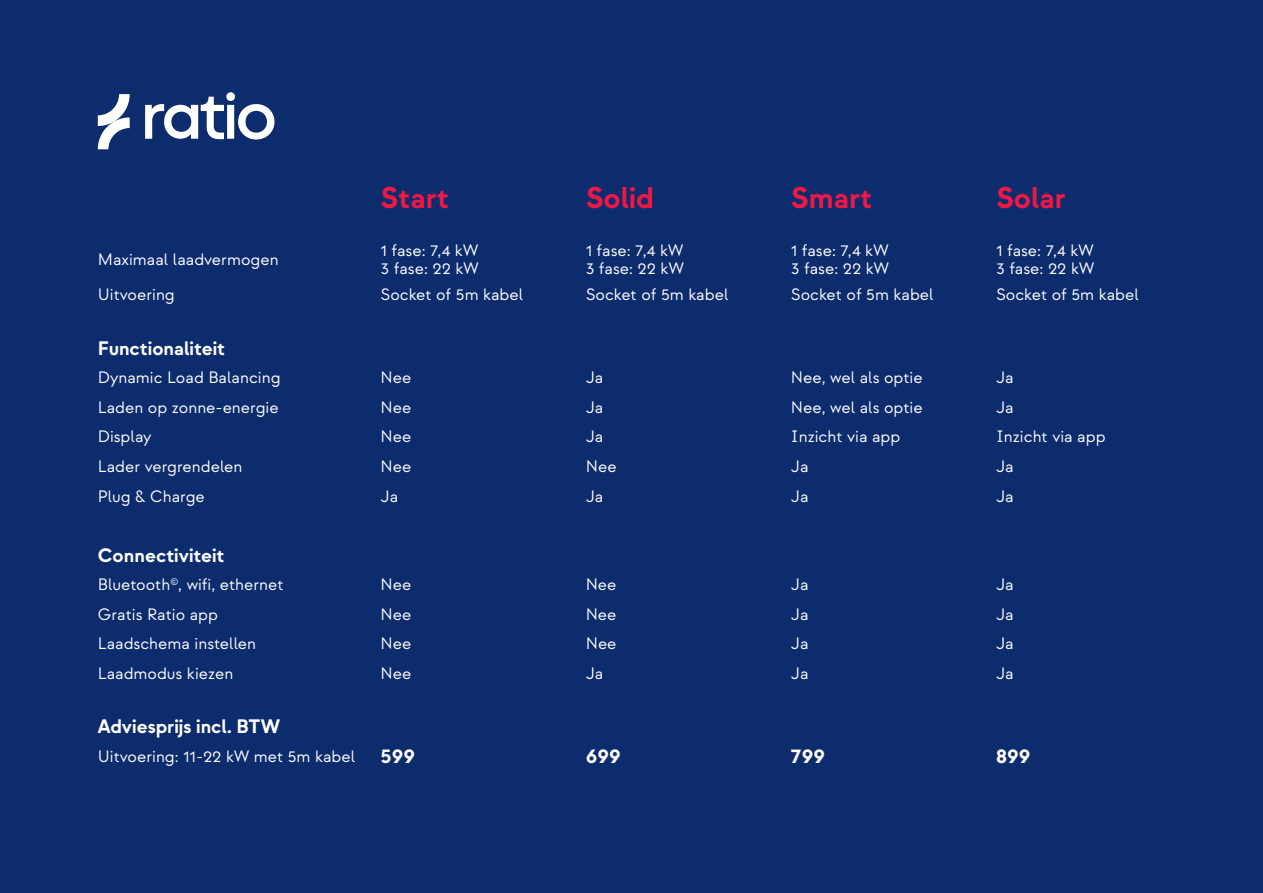
<style>
.page{position:relative;width:1263px;height:893px;background:#0d2c6e}
.page>*{position:absolute;margin:0;border:0;box-sizing:border-box;transform-origin:0 0}
.t1{font:700 30px "Strawford";color:#ed1845}
.t2{font:700 21px "Strawford";color:#fff}
.t3{font:700 19.5px "Strawford";color:#fff}
.t4{font:16.5px/18px "Strawford";color:#fff}
.s1{font-weight:700;font-size:21px}
</style>
<div class="page">
<svg style="left:145px;top:92px;width:129px;height:48px"></svg>
<svg style="left:98px;top:94px;width:32px;height:55px"></svg>
<h1 class="t1" style="left:380px;top:179px;width:70px">Start</h1>
<h1 class="t1" style="left:586px;top:179px;width:70px">Solid</h1>
<h1 class="t1" style="left:791px;top:179px;width:83px">Smart</h1>
<h1 class="t1" style="left:996px;top:179px;width:71px">Solar</h1>
<p class="t4" style="left:98px;top:250px;width:182px">Maximaal laadvermogen</p>
<p class="t4" style="left:380px;top:241px;width:100px">1 fase: 7,4 kW<br>3 fase: 22 kW</p>
<p class="t4" style="left:586px;top:241px;width:100px">1 fase: 7,4 kW<br>3 fase: 22 kW</p>
<p class="t4" style="left:791px;top:241px;width:100px">1 fase: 7,4 kW<br>3 fase: 22 kW</p>
<p class="t4" style="left:996px;top:241px;width:100px">1 fase: 7,4 kW<br>3 fase: 22 kW</p>
<p class="t4" style="left:98px;top:286px;width:78px">Uitvoering</p>
<p class="t4" style="left:380px;top:286px;width:144px">Socket of 5m kabel</p>
<p class="t4" style="left:586px;top:286px;width:144px">Socket of 5m kabel</p>
<p class="t4" style="left:791px;top:286px;width:144px">Socket of 5m kabel</p>
<p class="t4" style="left:996px;top:286px;width:144px">Socket of 5m kabel</p>
<p class="t3" style="left:98px;top:336px;width:129px">Functionaliteit</p>
<p class="t4" style="left:98px;top:369px;width:184px">Dynamic Load Balancing</p>
<p class="t4" style="left:380px;top:369px;width:32px">Nee</p>
<p class="t4" style="left:586px;top:369px;width:19px">Ja</p>
<p class="t4" style="left:791px;top:369px;width:133px">Nee, wel als optie</p>
<p class="t4" style="left:996px;top:369px;width:19px">Ja</p>
<p class="t4" style="left:98px;top:399px;width:182px">Laden op zonne-energie</p>
<p class="t4" style="left:380px;top:399px;width:32px">Nee</p>
<p class="t4" style="left:586px;top:399px;width:19px">Ja</p>
<p class="t4" style="left:791px;top:399px;width:133px">Nee, wel als optie</p>
<p class="t4" style="left:996px;top:399px;width:19px">Ja</p>
<p class="t4" style="left:98px;top:428px;width:55px">Display</p>
<p class="t4" style="left:380px;top:428px;width:32px">Nee</p>
<p class="t4" style="left:586px;top:428px;width:19px">Ja</p>
<p class="t4" style="left:791px;top:428px;width:111px">Inzicht via app</p>
<p class="t4" style="left:996px;top:428px;width:111px">Inzicht via app</p>
<p class="t4" style="left:98px;top:458px;width:146px">Lader vergrendelen</p>
<p class="t4" style="left:381px;top:458px;width:32px">Nee</p>
<p class="t4" style="left:586px;top:458px;width:32px">Nee</p>
<p class="t4" style="left:791px;top:458px;width:19px">Ja</p>
<p class="t4" style="left:996px;top:458px;width:19px">Ja</p>
<p class="t4" style="left:98px;top:487px;width:108px">Plug &amp; Charge</p>
<p class="t4" style="left:381px;top:487px;width:19px">Ja</p>
<p class="t4" style="left:586px;top:487px;width:19px">Ja</p>
<p class="t4" style="left:791px;top:487px;width:19px">Ja</p>
<p class="t4" style="left:996px;top:487px;width:19px">Ja</p>
<p class="t3" style="left:98px;top:543px;width:128px">Connectiviteit</p>
<p class="t4" style="left:98px;top:576px;width:187px">Bluetooth<sup>©</sup>, wifi, ethernet</p>
<p class="t4" style="left:380px;top:576px;width:32px">Nee</p>
<p class="t4" style="left:586px;top:576px;width:32px">Nee</p>
<p class="t4" style="left:791px;top:576px;width:19px">Ja</p>
<p class="t4" style="left:996px;top:576px;width:19px">Ja</p>
<p class="t4" style="left:98px;top:605px;width:122px">Gratis Ratio app</p>
<p class="t4" style="left:380px;top:605px;width:32px">Nee</p>
<p class="t4" style="left:586px;top:605px;width:32px">Nee</p>
<p class="t4" style="left:791px;top:605px;width:19px">Ja</p>
<p class="t4" style="left:996px;top:605px;width:19px">Ja</p>
<p class="t4" style="left:98px;top:635px;width:160px">Laadschema instellen</p>
<p class="t4" style="left:380px;top:635px;width:32px">Nee</p>
<p class="t4" style="left:586px;top:635px;width:32px">Nee</p>
<p class="t4" style="left:791px;top:635px;width:19px">Ja</p>
<p class="t4" style="left:996px;top:635px;width:19px">Ja</p>
<p class="t4" style="left:98px;top:664px;width:137px">Laadmodus kiezen</p>
<p class="t4" style="left:380px;top:664px;width:32px">Nee</p>
<p class="t4" style="left:586px;top:664px;width:19px">Ja</p>
<p class="t4" style="left:791px;top:664px;width:19px">Ja</p>
<p class="t4" style="left:996px;top:664px;width:19px">Ja</p>
<p class="t3" style="left:98px;top:715px;width:184px">Adviesprijs incl. BTW</p>
<p class="t4" style="left:98px;top:747px;width:319px">Uitvoering: 11-22 kW met 5m kabel <span class="s1">599</span></p>
<p class="t2" style="left:586px;top:743px;width:37px">699</p>
<p class="t2" style="left:791px;top:743px;width:36px">799</p>
<p class="t2" style="left:996px;top:743px;width:36px">899</p>
</div>
